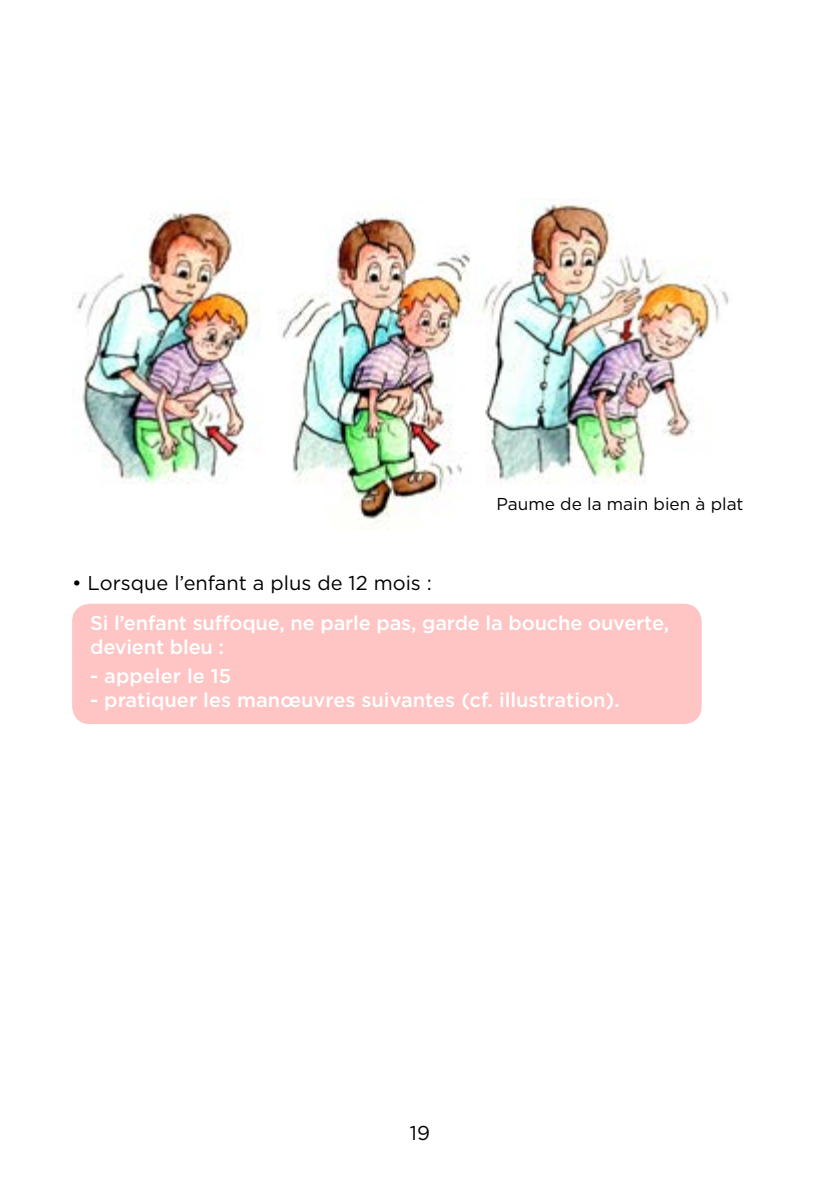
<style>
.page{position:relative;width:840px;height:1191px;background:#fff}
.page>*{position:absolute;margin:0;border:0;box-sizing:border-box;transform-origin:0 0}
.t1{font:500 20px/24px "Gotham";letter-spacing:-.01em;color:#fff}
.t2{font:20px "Gotham";color:#000}
.t3{font:17.2px "Gotham";color:#000}
</style>
<div class="page">
<img style="left:76px;top:198px;width:653px;height:332px">
<div style="left:72px;top:604px;width:629px;height:120px;background:#ffc5c5;border-radius:18px"></div>
<p class="t3" style="left:496px;top:492px;width:248px">Paume de la main bien à plat</p>
<p class="t2" style="left:72px;top:569px;width:361px">• Lorsque l’enfant a plus de 12 mois :</p>
<p class="t1" style="left:90px;top:610px;width:580px">Si l’enfant suffoque, ne parle pas, garde la bouche ouverte, devient bleu :</p>
<p class="t1" style="left:90px;top:663px;width:143px">- appeler le 15</p>
<p class="t1" style="left:90px;top:687px;width:531px">- pratiquer les manœuvres suivantes (cf. illustration).</p>
<p class="t2" style="left:409px;top:1120px;width:22px">19</p>
</div>
